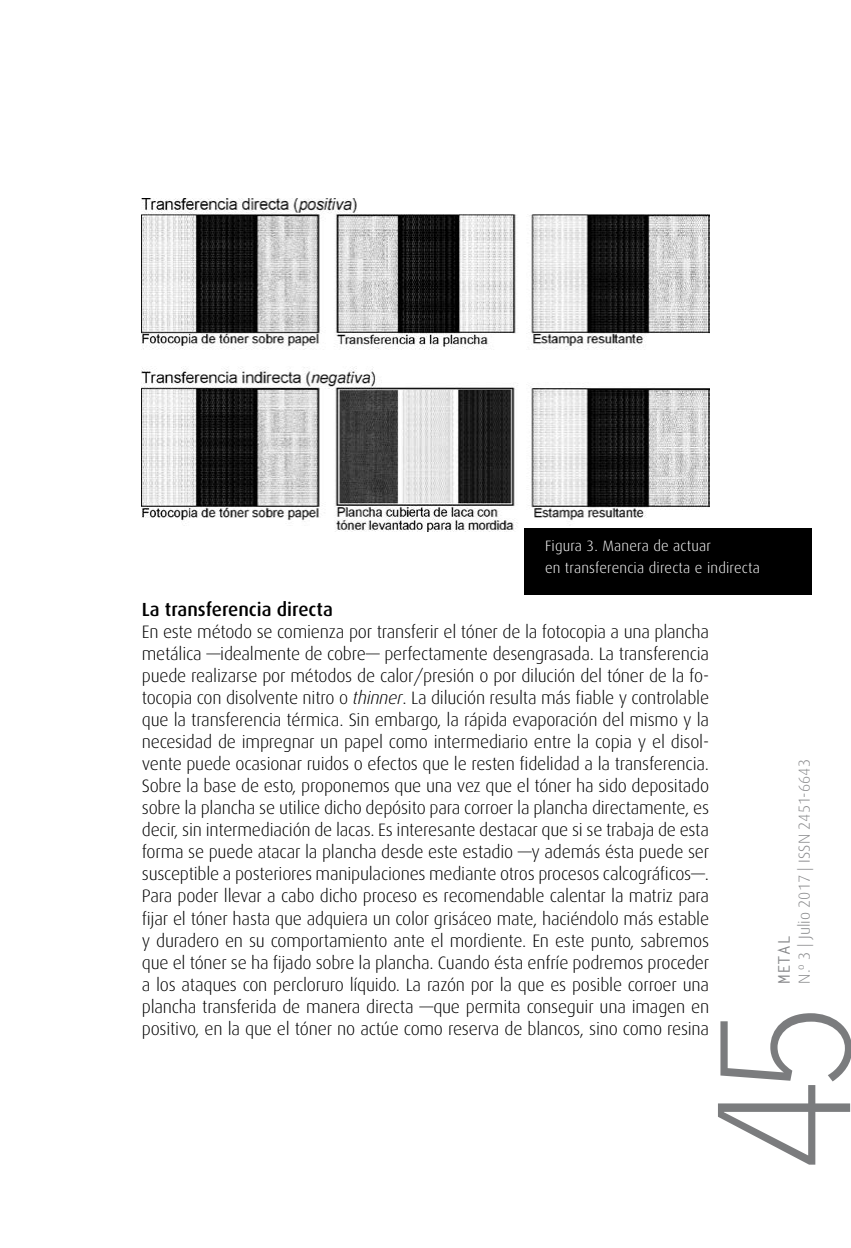
<style>
.page{position:relative;width:851px;height:1248px;background:#fff}
.page>*{position:absolute;margin:0;border:0;box-sizing:border-box;transform-origin:0 0}
.t1{font:180px "Letter Gothic Std";color:#7b7c7e}
.t2{font:500 19px "Dax";color:#000}
.t3{font:300 18px/22px "Dax";letter-spacing:-.015em;color:#000;text-align:justify}
.t4{font:300 16px "Dax";color:#87888a}
.t5{font:700 16px "Letter Gothic Std";color:#87888a}
.t6{font:300 15px/22px "Dax";letter-spacing:.01em;color:#fff}
.s1{font-style:italic}
</style>
<div class="page">
<img style="left:142px;top:198px;width:567px;height:333px">
<div style="left:524px;top:528px;width:287px;height:66px;background:#000"></div>
<p class="t6" style="left:545px;top:534px;width:216px">Figura 3. Manera de actuar<br>en transferencia directa e indirecta</p>
<p class="t2" style="left:142px;top:599px;width:192px">La transferencia directa</p>
<p class="t3" style="left:142px;top:621px;width:568px">En este método se comienza por transferir el tóner de la fotocopia a una plancha metálica —idealmente de cobre— perfectamente desengrasada. La transferencia puede realizarse por métodos de calor/presión o por dilución del tóner de la fo&shy;tocopia con disolvente nitro o <span class="s1">thinner</span>. La dilución resulta más fiable y controlable que la transferencia térmica. Sin embargo, la rápida evaporación del mismo y la necesidad de impregnar un papel como intermediario entre la copia y el disol&shy;vente puede ocasionar ruidos o efectos que le resten fidelidad a la transferencia.<br>Sobre la base de esto, proponemos que una vez que el tóner ha sido depositado sobre la plancha se utilice dicho depósito para corroer la plancha directamente, es decir, sin intermediación de lacas. Es interesante destacar que si se trabaja de esta forma se puede atacar la plancha desde este estadio —y además ésta puede ser susceptible a posteriores manipulaciones mediante otros procesos calcográficos—.<br>Para poder llevar a cabo dicho proceso es recomendable calentar la matriz para fijar el tóner hasta que adquiera un color grisáceo mate, haciéndolo más estable y duradero en su comportamiento ante el mordiente. En este punto, sabremos que el tóner se ha fijado sobre la plancha. Cuando ésta enfríe podremos proceder a los ataques con percloruro líquido. La razón por la que es posible corroer una plancha transferida de manera directa —que permita conseguir una imagen en positivo, en la que el tóner no actúe como reserva de blancos, sino como resina</p>
<p class="t4" style="left:795px;top:983px;width:226px;rotate:-90deg">N.º 3 | Julio 2017 | ISSN 2451-6643</p>
<p class="t5" style="left:774px;top:983px;width:49px;rotate:-90deg">METAL</p>
<h1 class="t1" style="left:683px;top:1177px;width:185px;rotate:-90deg">45</h1>
</div>
